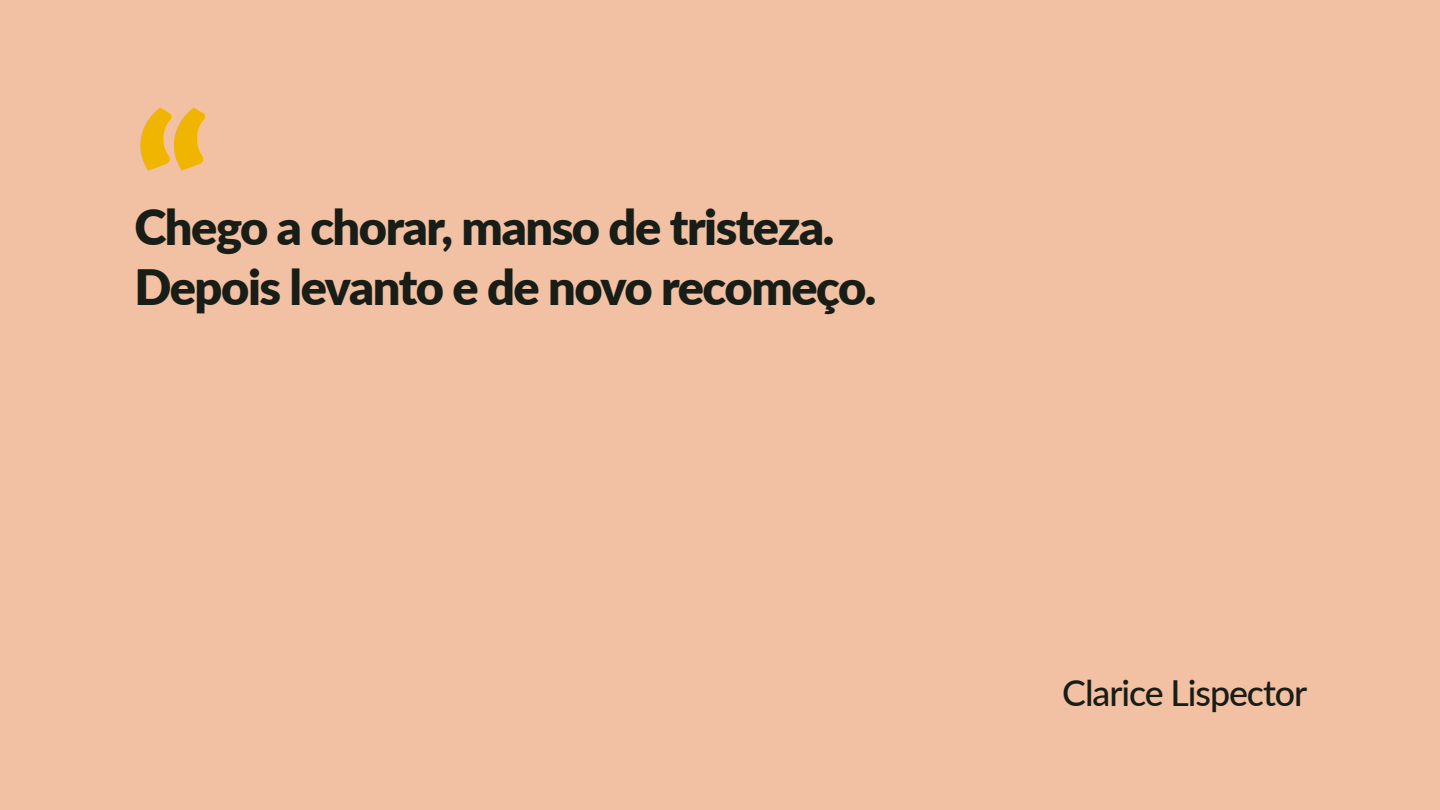
<style>
.page{position:relative;width:1440px;height:810px;background:#f2c0a2}
.page>*{position:absolute;margin:0;border:0;box-sizing:border-box;transform-origin:0 0}
.t1{font:900 187.5px "Lato";color:#f0b501}
.t2{font:900 48.75px/60px "Lato";letter-spacing:-.03em;color:#181d17}
.t3{font:500 35.85px "Lato";letter-spacing:-.03em;color:#181d17}
</style>
<div class="page">
<h1 class="t1" style="left:134px;top:47px;width:78px">“</h1>
<p class="t2" style="left:134px;top:195px;width:744px">Chego a chorar, manso de tristeza.<br>Depois levanto e de novo recomeço.</p>
<p class="t3" style="left:1062px;top:667px;width:246px">Clarice Lispector</p>
</div>
